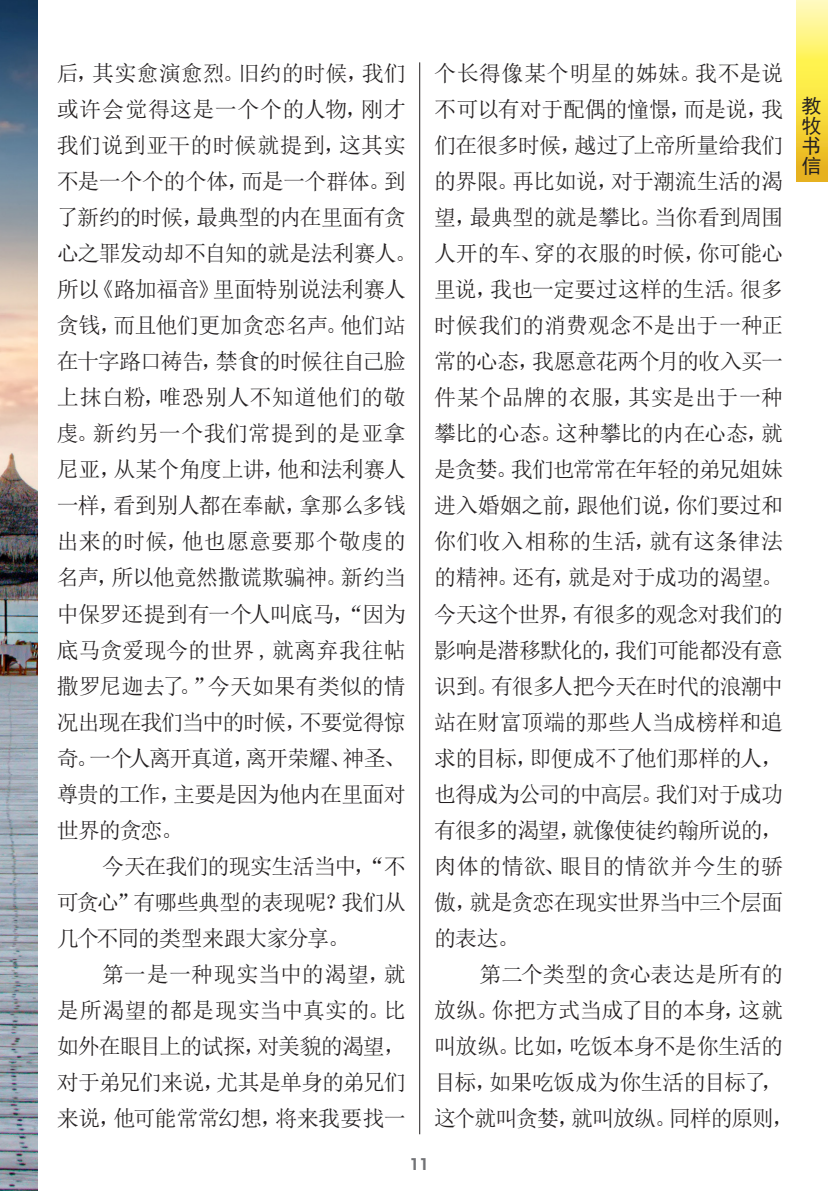
<style>
.page{position:relative;width:840px;height:1191px;background:#fff}
.page>*{position:absolute;margin:0;border:0;box-sizing:border-box;transform-origin:0 0}
.正文{font:22px/36px "Sim Sun";letter-spacing:-.025em;color:#231f20;text-align:justify}
.t1{font:20px/20px "Sim Hei";color:#231f20;text-align:justify}
.t2{font:600 16px "ITC Avant Garde Std";color:#717275}
</style>
<div class="page">
<svg style="left:796px;top:0;width:30px;height:182px;background:#f7df54"></svg>
<hr style="left:419px;top:62px;width:1px;height:1072px;background:#231f20">
<img style="left:0;top:0;width:37px;height:1191px">
<p class="正文" style="left:57px;top:55px;width:361px;text-align:left">后，其实愈演愈烈。旧约的时候，我们或许会觉得这是一个个的人物，刚才我们说到亚干的时候就提到，这其实不是一个个的个体，而是一个群体。到了新约的时候，最典型的内在里面有贪心之罪发动却不自知的就是法利赛人。所以《路加福音》里面特别说法利赛人贪钱，而且他们更加贪恋名声。他们站在十字路口祷告，禁食的时候往自己脸上抹白粉，唯恐别人不知道他们的敬虔。新约另一个我们常提到的是亚拿尼亚，从某个角度上讲，他和法利赛人一样，看到别人都在奉献，拿那么多钱出来的时候，他也愿意要那个敬虔的名声，所以他竟然撒谎欺骗神。新约当中保罗还提到有一个人叫底马，“因为底马贪爱现今的世界 ,就离弃我往帖撒罗尼迦去了。”今天如果有类似的情况出现在我们当中的时候，不要觉得惊奇。一个人离开真道，离开荣耀、神圣、尊贵的工作，主要是因为他内在里面对世界的贪恋。</p>
<p class="正文" style="left:57px;top:847px;width:350px;text-indent:45px">今天在我们的现实生活当中，“不可贪心”有哪些典型的表现呢？我们从几个不同的类型来跟大家分享。</p>
<p class="正文" style="left:57px;top:955px;width:350px;text-indent:45px">第一是一种现实当中的渴望，就是所渴望的都是现实当中真实的。比如外在眼目上的试探，对美貌的渴望，对于弟兄们来说，尤其是单身的弟兄们来说，他可能常常幻想，将来我要找一</p>
<p class="正文" style="left:434px;top:55px;width:350px">个长得像某个明星的姊妹。我不是说不可以有对于配偶的憧憬，而是说，我们在很多时候，越过了上帝所量给我们的界限。再比如说，对于潮流生活的渴望，最典型的就是攀比。当你看到周围人开的车、穿的衣服的时候，你可能心里说，我也一定要过这样的生活。很多时候我们的消费观念不是出于一种正常的心态，我愿意花两个月的收入买一件某个品牌的衣服，其实是出于一种攀比的心态。这种攀比的内在心态，就是贪婪。我们也常常在年轻的弟兄姐妹进入婚姻之前，跟他们说，你们要过和你们收入相称的生活，就有这条律法的精神。还有，就是对于成功的渴望。今天这个世界，有很多的观念对我们的影响是潜移默化的，我们可能都没有意识到。有很多人把今天在时代的浪潮中站在财富顶端的那些人当成榜样和追求的目标，即便成不了他们那样的人，也得成为公司的中高层。我们对于成功有很多的渴望，就像使徒约翰所说的，肉体的情欲、眼目的情欲并今生的骄傲，就是贪恋在现实世界当中三个层面的表达。</p>
<p class="正文" style="left:434px;top:955px;width:361px;text-align:left;text-indent:45px">第二个类型的贪心表达是所有的放纵。你把方式当成了目的本身，这就叫放纵。比如，吃饭本身不是你生活的目标，如果吃饭成为你生活的目标了，这个就叫贪婪，就叫放纵。同样的原则，</p>
<p class="t2" style="left:409px;top:1154px;width:21px">11</p>
<p class="t1" style="left:801px;top:96px;width:21px">教牧书信</p>
</div>
